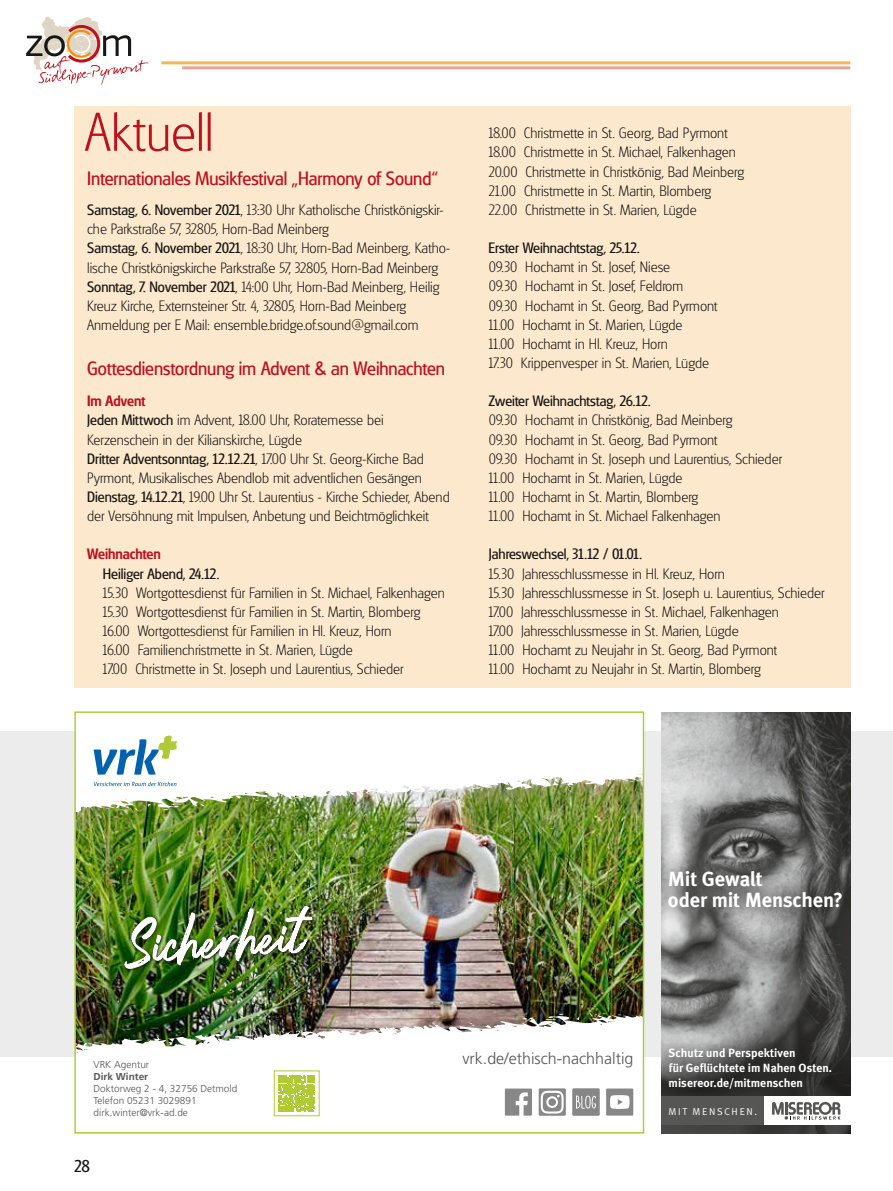
<style>
.page{position:relative;width:893px;height:1191px;background:#fff}
.page>*{position:absolute;margin:0;border:0;box-sizing:border-box;transform-origin:0 0}
.t1{font:300 57px "Glasgow Pro";letter-spacing:-.005em;color:#be101f}
.t2{font:700 20.55px/20.7px "Meta Plus";letter-spacing:-.005em;color:#fff}
.t3{font:20.25px "Glasgow Pro";color:#be101f}
.t4{font:18px "Glasgow Pro";color:#181716}
.t5{font:300 16.05px "Frutiger LT Std";color:#565655}
.t6{font:300 15.75px/19.2px "Glasgow Pro";color:#181716}
.t7{font:15.75px "Glasgow Pro";color:#181716}
.t8{font:500 15.75px "Glasgow Pro";color:#be101f}
.t9{font:700 11.85px/14.9px "Meta Plus";letter-spacing:.005em;color:#fff}
.t10{font:300 10.05px/12px "Frutiger LT Std";color:#565655}
.t11{font:700 10.05px "Frutiger LT Std";color:#565655}
.t12{font:9.9px "Meta Plus Normal";letter-spacing:.17em;color:#fff}
.s1{font-weight:400}
.s2{font-weight:500;color:#be101f}
</style>
<div class="page">
<hr style="left:161px;top:61px;width:689px;height:3px;background:#f9b45a">
<hr style="left:182px;top:66px;width:668px;height:3px;background:#e4a796">
<svg style="left:26px;top:17px;width:122px;height:68px"></svg>
<div style="left:0;top:731px;width:893px;height:326px;background:#ececec"></div>
<div style="left:74px;top:106px;width:776px;height:581px;background:#fce9cd"></div>
<img style="left:76px;top:812px;width:566px;height:199px">
<img style="left:76px;top:1011px;width:566px;height:106px">
<img style="left:76px;top:731px;width:566px;height:81px">
<img style="left:123px;top:904px;width:193px;height:69px">
<img style="left:125px;top:906px;width:187px;height:63px">
<svg style="left:94px;top:782px;width:82px;height:4px"></svg>
<svg style="left:94px;top:735px;width:84px;height:39px;background:#b1ced9"></svg>
<svg style="left:279px;top:1075px;width:36px;height:36px"></svg>
<svg style="left:505px;top:1088px;width:27px;height:27px"></svg>
<svg style="left:538px;top:1088px;width:28px;height:27px"></svg>
<svg style="left:606px;top:1088px;width:27px;height:27px"></svg>
<svg style="left:572px;top:1088px;width:28px;height:27px"></svg>
<img style="left:661px;top:712px;width:189px;height:330px">
<svg style="left:661px;top:1042px;width:189px;height:91px;background:#393938"></svg>
<div style="left:661px;top:849px;width:189px;height:81px;background:#181716;opacity:.57"></div>
<div style="left:661px;top:1035px;width:183px;height:66px;background:#181716;opacity:.35"></div>
<div style="left:661px;top:1096px;width:103px;height:29px;background:#565655"></div>
<div style="left:764px;top:1096px;width:86px;height:29px;background:#fff"></div>
<svg style="left:772px;top:1102px;width:68px;height:17px"></svg>
<h1 class="t1" style="left:85px;top:100px;width:130px">Aktuell</h1>
<p class="t3" style="left:87px;top:167px;width:352px">Internationales Musikfestival „Harmony of Sound“</p>
<p class="t6" style="left:87px;top:200px;width:365px"><span class="s1">Samstag, 6. November 2021</span>, 13:30 Uhr Katholische Christkönigskir&shy;che Parkstraße 57, 32805, Horn-Bad Meinberg<br><span class="s1">Samstag, 6. November 2021</span>, 18:30 Uhr, Horn-Bad Meinberg, Katho&shy;lische Christkönigskirche Parkstraße 57, 32805, Horn-Bad Meinberg <span class="s1">Sonntag, 7. November 2021</span>, 14:00 Uhr, Horn-Bad Meinberg, Heilig Kreuz Kirche, Externsteiner Str. 4, 32805, Horn-Bad Meinberg Anmeldung per E Mail: ensemble.bridge.of.sound@gmail.com</p>
<p class="t3" style="left:87px;top:356px;width:359px">Gottesdienstordnung im Advent &amp; an Weihnachten</p>
<p class="t6" style="left:87px;top:391px;width:364px"><span class="s2">Im Advent<br></span><span class="s1">Jeden Mittwoch</span> im Advent, 18.00 Uhr, Roratemesse bei Kerzenschein in der Kilianskirche, Lügde<br><span class="s1">Dritter Adventsonntag, 12.12.21</span>, 17.00 Uhr St. Georg-Kirche Bad Pyrmont, Musikalisches Abendlob mit adventlichen Gesängen <span class="s1">Dienstag, 14.12.21</span>, 19.00 Uhr St. Laurentius - Kirche Schieder, Abend der Versöhnung mit Impulsen, Anbetung und Beichtmöglichkeit</p>
<p class="t8" style="left:87px;top:545px;width:75px">Weihnachten</p>
<p class="t7" style="left:103px;top:564px;width:118px">Heiliger Abend, 24.12.</p>
<p class="t6" style="left:103px;top:583px;width:344px">15.30 Wortgottesdienst für Familien in St. Michael, Falkenhagen 15.30 Wortgottesdienst für Familien in St. Martin, Blomberg 16.00 Wortgottesdienst für Familien in Hl. Kreuz, Horn<br>16.00 Familienchristmette in St. Marien, Lügde<br>17.00 Christmette in St. Joseph und Laurentius, Schieder</p>
<p class="t6" style="left:489px;top:123px;width:257px">18.00 Christmette in St. Georg, Bad Pyrmont 18.00 Christmette in St. Michael, Falkenhagen 20.00 Christmette in Christkönig, Bad Meinberg 21.00 Christmette in St. Martin, Blomberg<br>22.00 Christmette in St. Marien, Lügde</p>
<p class="t7" style="left:489px;top:239px;width:153px">Erster Weihnachtstag, 25.12.</p>
<p class="t6" style="left:489px;top:257px;width:230px">09.30 Hochamt in St. Josef, Niese<br>09.30 Hochamt in St. Josef, Feldrom<br>09.30 Hochamt in St. Georg, Bad Pyrmont 11.00 Hochamt in St. Marien, Lügde<br>11.00 Hochamt in Hl. Kreuz, Horn<br>17.30 Krippenvesper in St. Marien, Lügde</p>
<p class="t7" style="left:489px;top:392px;width:163px">Zweiter Weihnachtstag, 26.12.</p>
<p class="t6" style="left:489px;top:411px;width:295px">09.30 Hochamt in Christkönig, Bad Meinberg<br>09.30 Hochamt in St. Georg, Bad Pyrmont<br>09.30 Hochamt in St. Joseph und Laurentius, Schieder 11.00 Hochamt in St. Marien, Lügde<br>11.00 Hochamt in St. Martin, Blomberg<br>11.00 Hochamt in St. Michael Falkenhagen</p>
<p class="t7" style="left:489px;top:545px;width:155px">Jahreswechsel, 31.12 / 01.01.</p>
<p class="t6" style="left:489px;top:564px;width:337px">15.30 Jahresschlussmesse in Hl. Kreuz, Horn<br>15.30 Jahresschlussmesse in St. Joseph u. Laurentius, Schieder 17.00 Jahresschlussmesse in St. Michael, Falkenhagen<br>17.00 Jahresschlussmesse in St. Marien, Lügde<br>11.00 Hochamt zu Neujahr in St. Georg, Bad Pyrmont<br>11.00 Hochamt zu Neujahr in St. Martin, Blomberg</p>
<p class="t10" style="left:94px;top:1058px;width:57px">VRK Agentur</p>
<p class="t11" style="left:94px;top:1070px;width:56px">Dirk Winter</p>
<p class="t10" style="left:94px;top:1082px;width:145px">Doktorweg 2 - 4, 32756 Detmold<br>Telefon 05231 3029891 dirk.winter@vrk-ad.de</p>
<p class="t4" style="left:74px;top:1155px;width:17px">28</p>
<h2 class="t2" style="left:668px;top:869px;width:177px">Mit Gewalt<br>oder mit Menschen?</h2>
<p class="t5" style="left:462px;top:1049px;width:173px">vrk.de/ethisch-nachhaltig</p>
<p class="t9" style="left:669px;top:1045px;width:165px">Schutz und Perspektiven<br>für Geflüchtete im Nahen Osten. misereor.de/mitmenschen</p>
<p class="t12" style="left:668px;top:1105px;width:90px">MIT MENSCHEN.</p>
</div>
